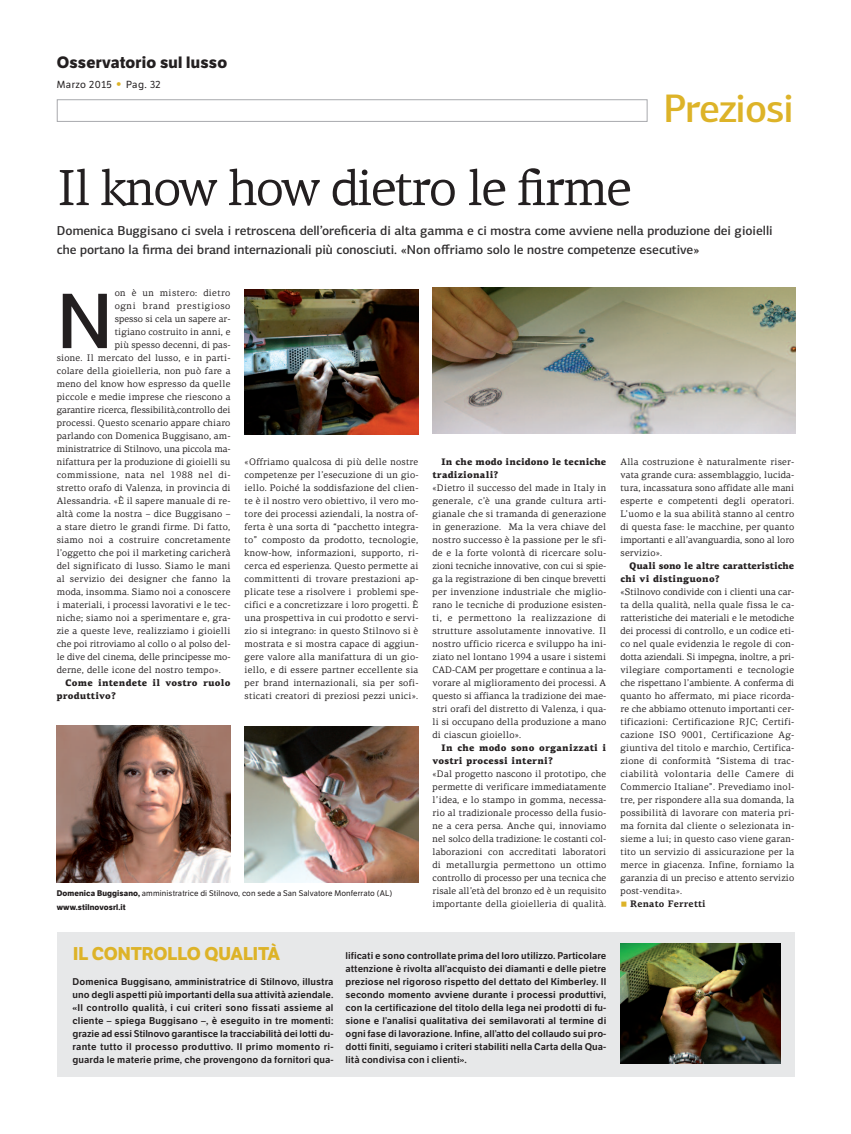
<style>
.page{position:relative;width:851px;height:1134px;background:#fff}
.page>*{position:absolute;margin:0;border:0;box-sizing:border-box;transform-origin:0 0}
.t1{font:500 79.3px "PF Centro Sans Pro";color:#231f20}
.t2{font:51px "PF Centro Serif Pro";letter-spacing:-.04em;color:#231f20}
.t3{font:500 40px "PF Centro Sans Pro";letter-spacing:-.03em;color:#ddb328}
.t4{font:700 18px "LFT Etica";letter-spacing:-.005em;color:#ddb328}
.t5{font:700 16px "LFT Etica";letter-spacing:.015em;color:#231f20}
.t6{font:500 13px/19px "PF Centro Sans Pro";letter-spacing:-.005em;color:#312f30}
.t7{font:10px "LFT Etica";letter-spacing:.045em;color:#231f20}
.t8{font:9.5px/13px "PF Centro Serif Pro";letter-spacing:.02em;color:#231f20;text-align:justify}
.t9{font:600 9.5px/13px "LFT Etica";letter-spacing:.01em;color:#231f20;text-align:justify}
.t10{font:900 9.5px/13px "PF Centro Serif Pro";letter-spacing:.02em;color:#231f20}
.t11{font:9.5px "PF Centro Serif Pro";color:#231f20}
.t12{font:9.5px "PF Centro Serif Pro";letter-spacing:-.01em;color:#231f20}
.t13{font:900 9.5px/13px "PF Centro Serif Pro";letter-spacing:-.01em;color:#231f20}
.t14{font:9.5px "PF Centro Serif Pro";letter-spacing:.06em;color:#231f20}
.t15{font:9.5px "PF Centro Serif Pro";letter-spacing:.04em;color:#231f20}
.t16{font:700 9.5px "PF Centro Serif Pro";letter-spacing:.02em;color:#231f20}
.t17{font:8px/13px "LFT Etica";letter-spacing:.015em;color:#231f20}
.s1{font-size:16px;color:#ddb328}
.s2{font-weight:700}
.s3{font-weight:400;font-size:8px;color:#ddb328}
</style>
<div class="page">
<div style="left:57px;top:99px;width:590px;height:23px;border:1px solid #a8a9ad"></div>
<div style="left:57px;top:932px;width:737px;height:145px;background:#e7e8e9"></div>
<img style="left:57px;top:726px;width:173px;height:156px">
<img style="left:244px;top:726px;width:174px;height:157px">
<img style="left:620px;top:944px;width:160px;height:119px">
<img style="left:244px;top:289px;width:174px;height:146px">
<img style="left:432px;top:287px;width:363px;height:147px">
<h3 class="t5" style="left:57px;top:57px;width:172px">Osservatorio sul lusso</h3>
<p class="t7" style="left:57px;top:81px;width:105px">Marzo 2015 <span class="s1">•</span> Pag. 32</p>
<h3 class="t3" style="left:663px;top:84px;width:132px">Preziosi</h3>
<h2 class="t2" style="left:57px;top:170px;width:576px">Il know how dietro le firme</h2>
<p class="t6" style="left:57px;top:221px;width:717px">Domenica Buggisano ci svela i retroscena dell’oreficeria di alta gamma e ci mostra come avviene nella produzione dei gioielli che portano la firma dei brand internazionali più conosciuti. «Non offriamo solo le nostre competenze esecutive»</p>
<p class="t15" style="left:115px;top:290px;width:117px">on è un mistero: dietro</p>
<p class="t14" style="left:115px;top:303px;width:117px">ogni brand prestigioso</p>
<p class="t11" style="left:115px;top:316px;width:117px">spesso si cela un sapere ar-</p>
<p class="t8" style="left:115px;top:326px;width:117px">tigiano costruito in anni, e</p>
<p class="t8" style="left:115px;top:339px;width:117px">più spesso decenni, di pas-</p>
<p class="t8" style="left:57px;top:352px;width:175px">sione. Il mercato del lusso, e in parti-</p>
<p class="t8" style="left:57px;top:365px;width:175px">colare della gioielleria, non può fare a</p>
<p class="t8" style="left:57px;top:378px;width:175px">meno del know how espresso da quelle</p>
<p class="t8" style="left:57px;top:391px;width:175px">piccole e medie imprese che riescono a</p>
<p class="t12" style="left:57px;top:407px;width:175px">garantire ricerca, flessibilità,controllo dei</p>
<p class="t8" style="left:57px;top:417px;width:175px">processi. Questo scenario appare chiaro</p>
<p class="t8" style="left:57px;top:430px;width:175px">parlando con Domenica Buggisano, am-</p>
<p class="t12" style="left:57px;top:446px;width:175px">ministratrice di Stilnovo, una piccola ma-</p>
<p class="t8" style="left:57px;top:456px;width:175px">nifattura per la produzione di gioielli su</p>
<p class="t8" style="left:57px;top:469px;width:175px">commissione, nata nel 1988 nel di-</p>
<p class="t8" style="left:57px;top:482px;width:175px">stretto orafo di Valenza, in provincia di</p>
<p class="t8" style="left:57px;top:495px;width:175px">Alessandria. «È il sapere manuale di re-</p>
<p class="t8" style="left:57px;top:508px;width:175px">altà come la nostra – dice Buggisano –</p>
<p class="t8" style="left:57px;top:521px;width:175px">a stare dietro le grandi firme. Di fatto,</p>
<p class="t8" style="left:57px;top:534px;width:175px">siamo noi a costruire concretamente</p>
<p class="t8" style="left:57px;top:547px;width:175px">l’oggetto che poi il marketing caricherà</p>
<p class="t8" style="left:57px;top:560px;width:175px">del significato di lusso. Siamo le mani</p>
<p class="t8" style="left:57px;top:573px;width:175px">al servizio dei designer che fanno la</p>
<p class="t8" style="left:57px;top:586px;width:175px">moda, insomma. Siamo noi a conoscere</p>
<p class="t8" style="left:57px;top:599px;width:175px">i materiali, i processi lavorativi e le tec-</p>
<p class="t8" style="left:57px;top:612px;width:175px">niche; siamo noi a sperimentare e, gra-</p>
<p class="t8" style="left:57px;top:625px;width:175px">zie a queste leve, realizziamo i gioielli</p>
<p class="t11" style="left:57px;top:641px;width:175px">che poi ritroviamo al collo o al polso del-</p>
<p class="t11" style="left:57px;top:654px;width:175px">le dive del cinema, delle principesse mo-</p>
<p class="t8" style="left:57px;top:664px;width:165px">derne, delle icone del nostro tempo».</p>
<p class="t10" style="left:57px;top:677px;width:175px;text-indent:9px">Come intendete il vostro ruolo produttivo?</p>
<h1 class="t1" style="left:57px;top:272px;width:58px">N</h1>
<p class="t8" style="left:244px;top:456px;width:175px">«Offriamo qualcosa di più delle nostre competenze per l’esecuzione di un gio&shy;iello. Poiché la soddisfazione del clien&shy;te è il nostro vero obiettivo, il vero mo&shy;tore dei processi aziendali, la nostra of&shy;ferta è una sorta di “pacchetto integra&shy;to” composto da prodotto, tecnologie, know-how, informazioni, supporto, ri&shy;cerca ed esperienza. Questo permette ai committenti di trovare prestazioni ap&shy;plicate tese a risolvere i problemi spe&shy;cifici e a concretizzare i loro progetti. È una prospettiva in cui prodotto e servi&shy;zio si integrano: in questo Stilnovo si è mostrata e si mostra capace di aggiun&shy;gere valore alla manifattura di un gio&shy;iello, e di essere partner eccellente sia per brand internazionali, sia per sofi&shy;sticati creatori di preziosi pezzi unici».</p>
<p class="t10" style="left:432px;top:456px;width:175px;text-indent:9px">In che modo incidono le tecniche tradizionali?</p>
<p class="t8" style="left:432px;top:482px;width:175px">«Dietro il successo del made in Italy in generale, c’è una grande cultura arti&shy;gianale che si tramanda di generazione in generazione. Ma la vera chiave del nostro successo è la passione per le sfi&shy;de e la forte volontà di ricercare solu&shy;zioni tecniche innovative, con cui si spie&shy;ga la registrazione di ben cinque brevetti per invenzione industriale che miglio&shy;rano le tecniche di produzione esisten&shy;ti, e permettono la realizzazione di strutture assolutamente innovative. Il nostro ufficio ricerca e sviluppo ha ini&shy;ziato nel lontano 1994 a usare i sistemi CAD-CAM per progettare e continua a la&shy;vorare al miglioramento dei processi. A questo si affianca la tradizione dei mae&shy;stri orafi del distretto di Valenza, i qua&shy;li si occupano della produzione a mano di ciascun gioiello».</p>
<p class="t10" style="left:432px;top:742px;width:175px;text-indent:9px">In che modo sono organizzati i vostri processi interni?</p>
<p class="t8" style="left:432px;top:768px;width:175px">«Dal progetto nascono il prototipo, che permette di verificare immediatamente l’idea, e lo stampo in gomma, necessa&shy;rio al tradizionale processo della fusio&shy;ne a cera persa. Anche qui, innoviamo nel solco della tradizione: le costanti col&shy;laborazioni con accreditati laboratori di metallurgia permettono un ottimo controllo di processo per una tecnica che risale all’età del bronzo ed è un requisito importante della gioielleria di qualità.</p>
<p class="t17" style="left:57px;top:888px;width:337px"><span class="s2">Domenica Buggisano,</span> amministratrice di Stilnovo, con sede a San Salvatore Monferrato (AL) <span class="s2">www.stilnovosrl.it</span></p>
<h3 class="t4" style="left:73px;top:947px;width:208px">IL CONTROLLO QUALITÀ</h3>
<p class="t9" style="left:73px;top:976px;width:262px">Domenica Buggisano, amministratrice di Stilnovo, illustra uno degli aspetti più importanti della sua attività aziendale. «Il controllo qualità, i cui criteri sono fissati assieme al cliente – spiega Buggisano –, è eseguito in tre momenti: grazie ad essi Stilnovo garantisce la tracciabilità dei lotti du&shy;rante tutto il processo produttivo. Il primo momento ri&shy;guarda le materie prime, che provengono da fornitori qua-</p>
<p class="t9" style="left:345px;top:950px;width:262px">lificati e sono controllate prima del loro utilizzo. Particolare attenzione è rivolta all’acquisto dei diamanti e delle pietre preziose nel rigoroso rispetto del dettato del Kimberley. Il secondo momento avviene durante i processi produttivi, con la certificazione del titolo della lega nei prodotti di fu&shy;sione e l’analisi qualitativa dei semilavorati al termine di ogni fase di lavorazione. Infine, all’atto del collaudo sui pro&shy;dotti finiti, seguiamo i criteri stabiliti nella Carta della Qua&shy;lità condivisa con i clienti».</p>
<p class="t8" style="left:620px;top:456px;width:175px">Alla costruzione è naturalmente riser&shy;vata grande cura: assemblaggio, lucida&shy;tura, incassatura sono affidate alle mani esperte e competenti degli operatori.<br>L’uomo e la sua abilità stanno al centro di questa fase: le macchine, per quanto importanti e all’avanguardia, sono al loro servizio».</p>
<p class="t13" style="left:620px;top:560px;width:175px;text-indent:9px">Quali sono le altre caratteristiche chi vi distinguono?</p>
<p class="t8" style="left:620px;top:586px;width:175px">«Stilnovo condivide con i clienti una car&shy;ta della qualità, nella quale fissa le ca&shy;ratteristiche dei materiali e le metodiche dei processi di controllo, e un codice eti&shy;co nel quale evidenzia le regole di con&shy;dotta aziendali. Si impegna, inoltre, a pri&shy;vilegiare comportamenti e tecnologie che rispettano l’ambiente. A conferma di quanto ho affermato, mi piace ricorda&shy;re che abbiamo ottenuto importanti cer&shy;tificazioni: Certificazione RJC; Certifi&shy;cazione ISO 9001, Certificazione Ag&shy;giuntiva del titolo e marchio, Certifica&shy;zione di conformità “Sistema di trac&shy;ciabilità volontaria delle Camere di Commercio Italiane”. Prevediamo inol&shy;tre, per rispondere alla sua domanda, la possibilità di lavorare con materia pri&shy;ma fornita dal cliente o selezionata in&shy;sieme a lui; in questo caso viene garan&shy;tito un servizio di assicurazione per la merce in giacenza. Infine, forniamo la garanzia di un preciso e attento servizio post-vendita».</p>
<p class="t16" style="left:620px;top:901px;width:87px"><span class="s3">■</span> Renato Ferretti</p>
</div>
